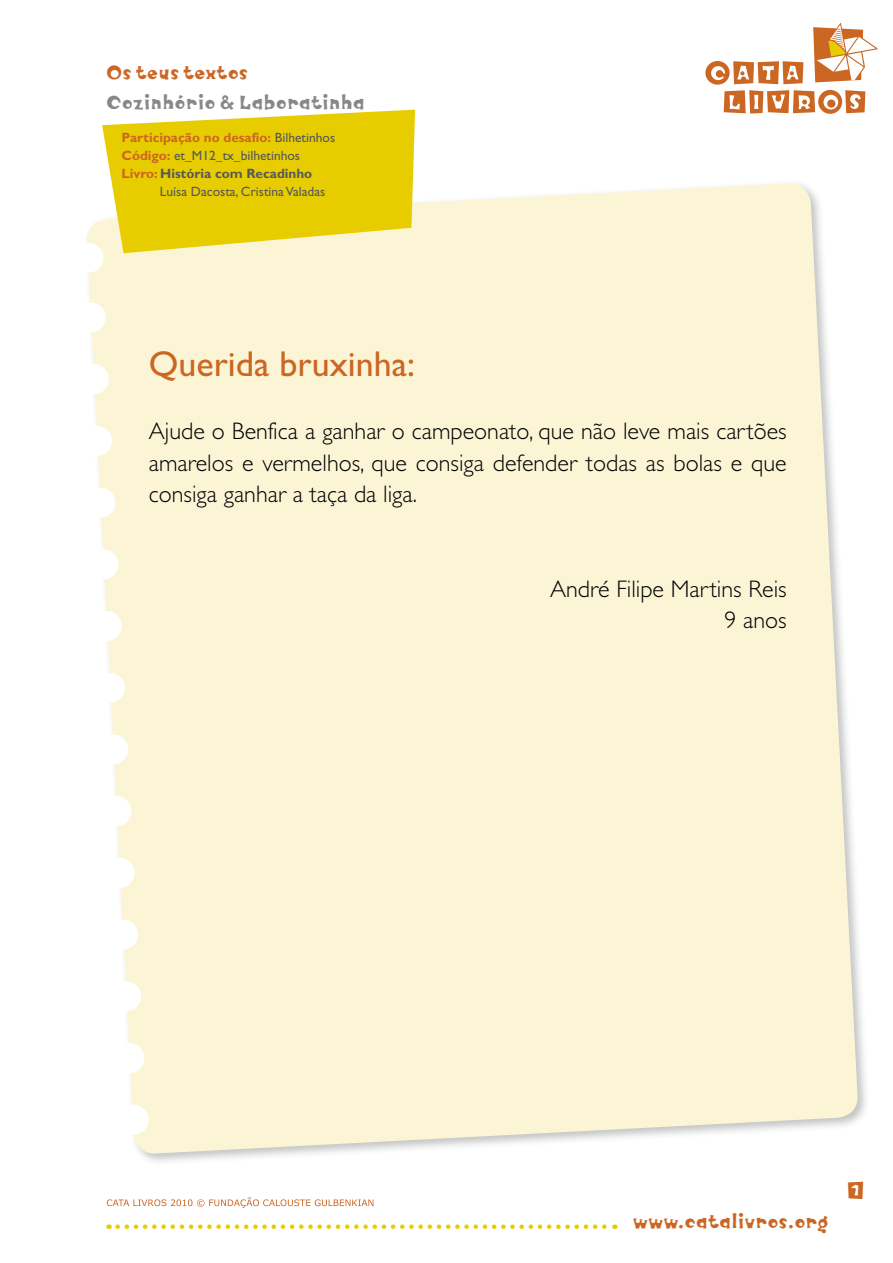
<style>
.page{position:relative;width:893px;height:1263px;background:#fff}
.page>*{position:absolute;margin:0;border:0;box-sizing:border-box;transform-origin:0 0}
.t1{font:36px "Gill Sans";color:#cc6623}
.t2{font:27px "Knobcheese Initials";color:#cc6623}
.t3{font:300 24px/31.5px "Gill Sans";color:#000;text-align:justify}
.t4{font:21px "Knobcheese";color:#cc6623}
.t5{font:21px "Knobcheese";color:#87888a}
.t6{font:700 13.5px/18px "Gill Sans";color:#cc6623}
.t7{font:13.5px "Gill Sans";color:#58585a}
.s1{font-weight:400;color:#58585a}
.s2{color:#58585a}
</style>
<div class="page">
<div style="left:83px;top:179px;width:787px;height:986px;background:#87888a;opacity:.5"></div>
<div style="left:86px;top:182px;width:773px;height:972px;background:#fbf5d6"></div>
<svg style="left:83px;top:257px;width:78px;height:832px"></svg>
<hr style="left:133px;top:1104px;width:1px;height:30px;background:#fff">
<hr style="left:88px;top:243px;width:1px;height:30px;background:#fff">
<svg style="left:102px;top:110px;width:313px;height:143px;background:#ead427"></svg>
<svg style="left:118px;top:1224px;width:497px;height:5px"></svg>
<svg style="left:705px;top:23px;width:173px;height:91px"></svg>
<svg style="left:107px;top:1197px;width:266px;height:11px"></svg>
<p class="t4" style="left:106px;top:60px;width:143px">Os teus textos</p>
<p class="t5" style="left:106px;top:90px;width:260px">Cozinhório &amp; Laboratinha</p>
<p class="t6" style="left:122px;top:129px;width:215px">Participação no desafio: <span class="s1">Bilhetinhos<br></span>Código: <span class="s1">et_M12_tx_bilhetinhos<br></span>Livro: <span class="s2">História com Recadinho</span></p>
<p class="t7" style="left:160px;top:184px;width:167px">Luísa Dacosta, Cristina Valadas</p>
<h1 class="t1" style="left:149px;top:343px;width:268px">Querida bruxinha:</h1>
<p class="t3" style="left:149px;top:416px;width:639px">Ajude o Benfica a ganhar o campeonato, que não leve mais cartões amarelos e vermelhos, que consiga defender todas as bolas e que consiga ganhar a taça da liga.</p>
<p class="t3" style="left:550px;top:573px;width:238px;text-align:right">André Filipe Martins Reis<br>9 anos</p>
<p class="t4" style="left:633px;top:1209px;width:197px">www.catalivros.org</p>
<p class="t2" style="left:847px;top:1176px;width:19px">1</p>
</div>
